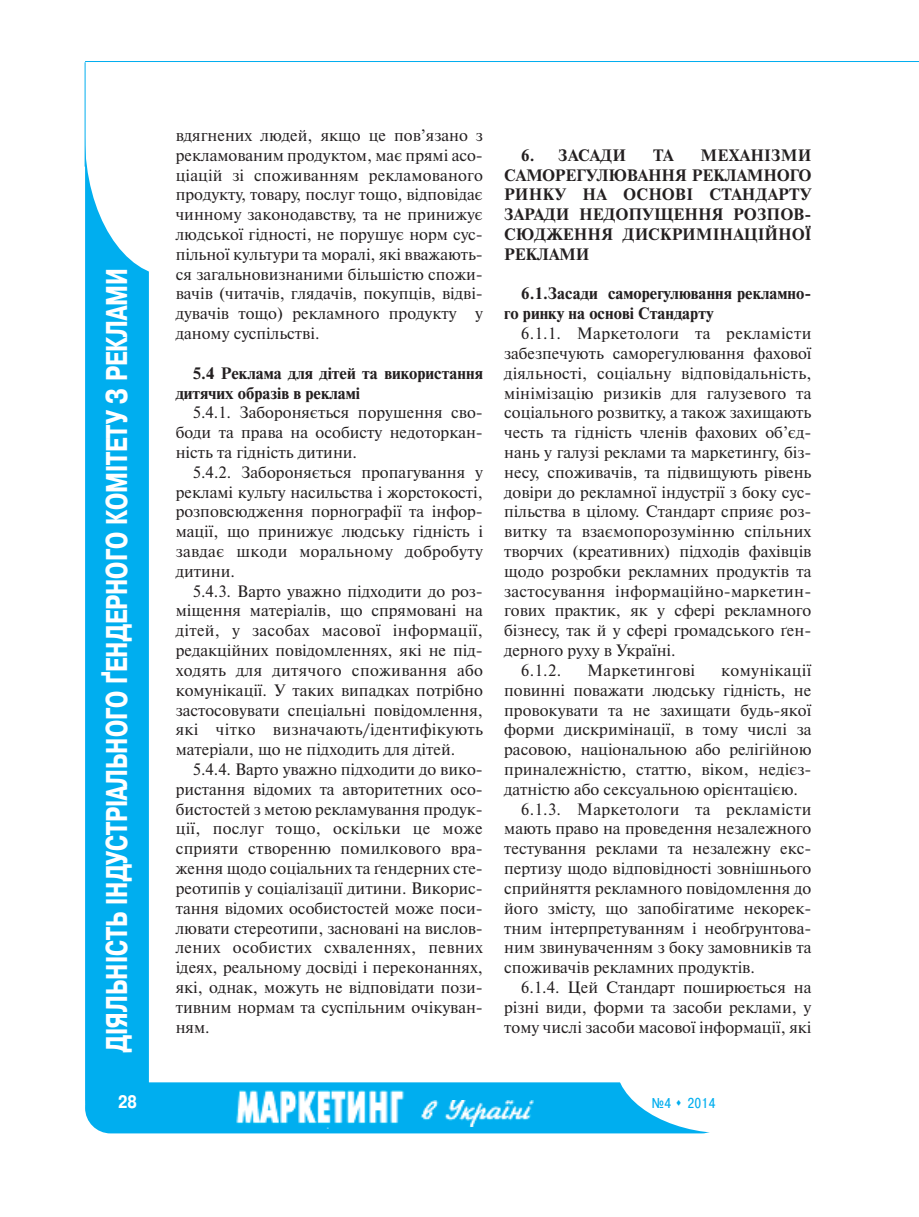
<style>
.page{position:relative;width:919px;height:1217px;background:#fff}
.page>*{position:absolute;margin:0;border:0;box-sizing:border-box;transform-origin:0 0}
.t1{font:700 30px "Pragmatica Cond C";color:#fff;scale:.9 1}
.t2{font:700 18px "Pragmatica Cond C";color:#fff}
.t3{font:16.5px/19.8px "Newton C";color:#231f20;text-align:justify}
.t4{font:700 16.5px/19.8px "Newton C";color:#231f20}
.t5{font:16.5px "Newton C";letter-spacing:.02em;color:#231f20}
.t6{font:14.25px "Pragmatica Cond C";color:#00aeef}
</style>
<div class="page">
<div style="left:85px;top:112px;width:64px;height:1019px;background:#00aeef;border-radius:32px"></div>
<div style="left:85px;top:1082px;width:642px;height:51px;background:#00aeef;border-radius:26px"></div>
<img style="left:236px;top:1090px;width:169px;height:38px">
<img style="left:421px;top:1100px;width:112px;height:26px">
<div style="left:85px;top:0;width:172px;height:276px;background:#fff;border-radius:50%"></div>
<div style="left:615px;top:991px;width:226px;height:142px;background:#fff;border-radius:50%"></div>
<hr style="left:85px;top:62px;width:1px;height:104px;background:#00aeef">
<hr style="left:85px;top:61px;width:833px;height:1px;background:#00aeef">
<h1 class="t1" style="left:99px;top:1051px;width:871px;rotate:-90deg">ДІЯЛЬНІСТЬ ІНДУСТРІАЛЬНОГО ҐЕНДЕРНОГО КОМІТЕТУ З РЕКЛАМИ</h1>
<p class="t3" style="left:176px;top:125px;width:309px">вдягнених людей, якщо це пов’язано з рекламованим продуктом, має прямі асо&shy;ціацій зі споживанням рекламованого продукту, товару, послуг тощо, відповідає чинному законодавству, та не принижує людської гідності, не порушує норм сус&shy;пільної культури та моралі, які вважають&shy;ся загальновизнаними більшістю спожи&shy;вачів (читачів, глядачів, покупців, відві&shy;дувачів тощо) рекламного продукту у даному суспільстві.</p>
<p class="t4" style="left:176px;top:363px;width:309px;text-indent:17px">5.4 Реклама для дітей та використання дитячих образів в рекламі</p>
<p class="t3" style="left:176px;top:402px;width:309px;text-indent:17px">5.4.1. Забороняється порушення сво&shy;боди та права на особисту недоторкан&shy;ність та гідність дитини.</p>
<p class="t3" style="left:176px;top:462px;width:309px;text-indent:17px">5.4.2. Забороняється пропагування у рекламі культу насильства і жорстокості, розповсюдження порнографії та інфор&shy;мації, що принижує людську гідність і завдає шкоди моральному добробуту дитини.</p>
<p class="t3" style="left:176px;top:581px;width:309px;text-indent:17px">5.4.3. Варто уважно підходити до роз&shy;міщення матеріалів, що спрямовані на дітей, у засобах масової інформації, редакційних повідомленнях, які не під&shy;ходять для дитячого споживання або комунікації. У таких випадках потрібно застосовувати спеціальні повідомлення, які чітко визначають/ідентифікують матеріали, що не підходить для дітей.</p>
<p class="t3" style="left:176px;top:759px;width:309px;text-indent:17px">5.4.4. Варто уважно підходити до вико&shy;ристання відомих та авторитетних осо&shy;бистостей з метою рекламування продук&shy;ції, послуг тощо, оскільки це може сприяти створенню помилкового вра&shy;ження щодо соціальних та ґендерних сте&shy;реотипів у соціалізації дитини. Викорис&shy;тання відомих особистостей може поси&shy;лювати стереотипи, засновані на вислов&shy;лених особистих схваленнях, певних ідеях, реальному досвіді і переконаннях, які, однак, можуть не відповідати пози&shy;тивним нормам та суспільним очікуван&shy;ням.</p>
<p class="t4" style="left:521px;top:145px;width:106px">6. ЗАСАДИ</p>
<p class="t4" style="left:653px;top:145px;width:22px">ТА</p>
<p class="t4" style="left:504px;top:145px;width:309px;text-align:justify;text-indent:196px">МЕХАНІЗМИ САМОРЕГУЛЮВАННЯ РЕКЛАМНОГО РИНКУ НА ОСНОВІ СТАНДАРТУ ЗАРАДИ НЕДОПУЩЕННЯ РОЗПОВ-СЮДЖЕННЯ ДИСКРИМІНАЦІЙНОЇ РЕКЛАМИ</p>
<p class="t4" style="left:504px;top:284px;width:309px;text-indent:17px">6.1.Засади саморегулювання рекламно&shy;го ринку на основі Стандарту</p>
<p class="t5" style="left:521px;top:323px;width:292px">6.1.1. Маркетологи та рекламісти</p>
<p class="t3" style="left:504px;top:343px;width:309px">забезпечують саморегулювання фахової</p>
<p class="t3" style="left:504px;top:363px;width:309px">діяльності, соціальну відповідальність,</p>
<p class="t3" style="left:504px;top:383px;width:309px">мінімізацію ризиків для галузевого та</p>
<p class="t3" style="left:504px;top:402px;width:309px">соціального розвитку, а також захищають</p>
<p class="t3" style="left:504px;top:422px;width:309px">честь та гідність членів фахових об’єд-</p>
<p class="t3" style="left:504px;top:442px;width:309px">нань у галузі реклами та маркетингу, біз-</p>
<p class="t3" style="left:504px;top:462px;width:309px">несу, споживачів, та підвищують рівень</p>
<p class="t3" style="left:504px;top:482px;width:309px">довіри до рекламної індустрії з боку сус-</p>
<p class="t3" style="left:504px;top:501px;width:309px">пільства в цілому. Стандарт сприяє роз-</p>
<p class="t3" style="left:504px;top:521px;width:309px">витку та взаємопорозумінню спільних</p>
<p class="t3" style="left:504px;top:541px;width:309px">творчих (креативних) підходів фахівців</p>
<p class="t3" style="left:504px;top:561px;width:309px">щодо розробки рекламних продуктів та</p>
<p class="t3" style="left:504px;top:581px;width:309px">застосування інформаційно-маркетин-</p>
<p class="t3" style="left:504px;top:600px;width:309px">гових практик, як у сфері рекламного</p>
<p class="t3" style="left:504px;top:620px;width:309px">бізнесу, так й у сфері громадського ґен-</p>
<p class="t3" style="left:504px;top:640px;width:173px">дерного руху в Україні.</p>
<p class="t3" style="left:521px;top:660px;width:41px">6.1.2.</p>
<p class="t5" style="left:587px;top:660px;width:109px">Маркетингові</p>
<p class="t5" style="left:721px;top:660px;width:92px">комунікації</p>
<p class="t3" style="left:504px;top:680px;width:309px">повинні поважати людську гідність, не</p>
<p class="t3" style="left:504px;top:699px;width:309px">провокувати та не захищати будь-якої</p>
<p class="t3" style="left:504px;top:719px;width:309px">форми дискримінації, в тому числі за</p>
<p class="t3" style="left:504px;top:739px;width:309px">расовою, національною або релігійною</p>
<p class="t3" style="left:504px;top:759px;width:309px">приналежністю, статтю, віком, недієз-</p>
<p class="t3" style="left:504px;top:779px;width:295px">датністю або сексуальною орієнтацією.</p>
<p class="t5" style="left:521px;top:799px;width:292px">6.1.3. Маркетологи та рекламісти</p>
<p class="t3" style="left:504px;top:818px;width:309px">мають право на проведення незалежного</p>
<p class="t3" style="left:504px;top:838px;width:309px">тестування реклами та незалежну екс-</p>
<p class="t3" style="left:504px;top:858px;width:309px">пертизу щодо відповідності зовнішнього</p>
<p class="t3" style="left:504px;top:878px;width:309px">сприйняття рекламного повідомлення до</p>
<p class="t3" style="left:504px;top:897px;width:309px">його змісту, що запобігатиме некорек-</p>
<p class="t3" style="left:504px;top:917px;width:309px">тним інтерпретуванням і необґрунтова-</p>
<p class="t3" style="left:504px;top:937px;width:309px">ним звинуваченням з боку замовників та</p>
<p class="t3" style="left:504px;top:957px;width:252px">споживачів рекламних продуктів.</p>
<p class="t3" style="left:521px;top:977px;width:292px">6.1.4. Цей Стандарт поширюється на</p>
<p class="t3" style="left:504px;top:996px;width:309px">різні види, форми та засоби реклами, у</p>
<p class="t3" style="left:504px;top:1016px;width:309px">тому числі засоби масової інформації, які</p>
<p class="t2" style="left:118px;top:1090px;width:20px">28</p>
<p class="t6" style="left:652px;top:1093px;width:65px">№4 ▲ 2014</p>
</div>
